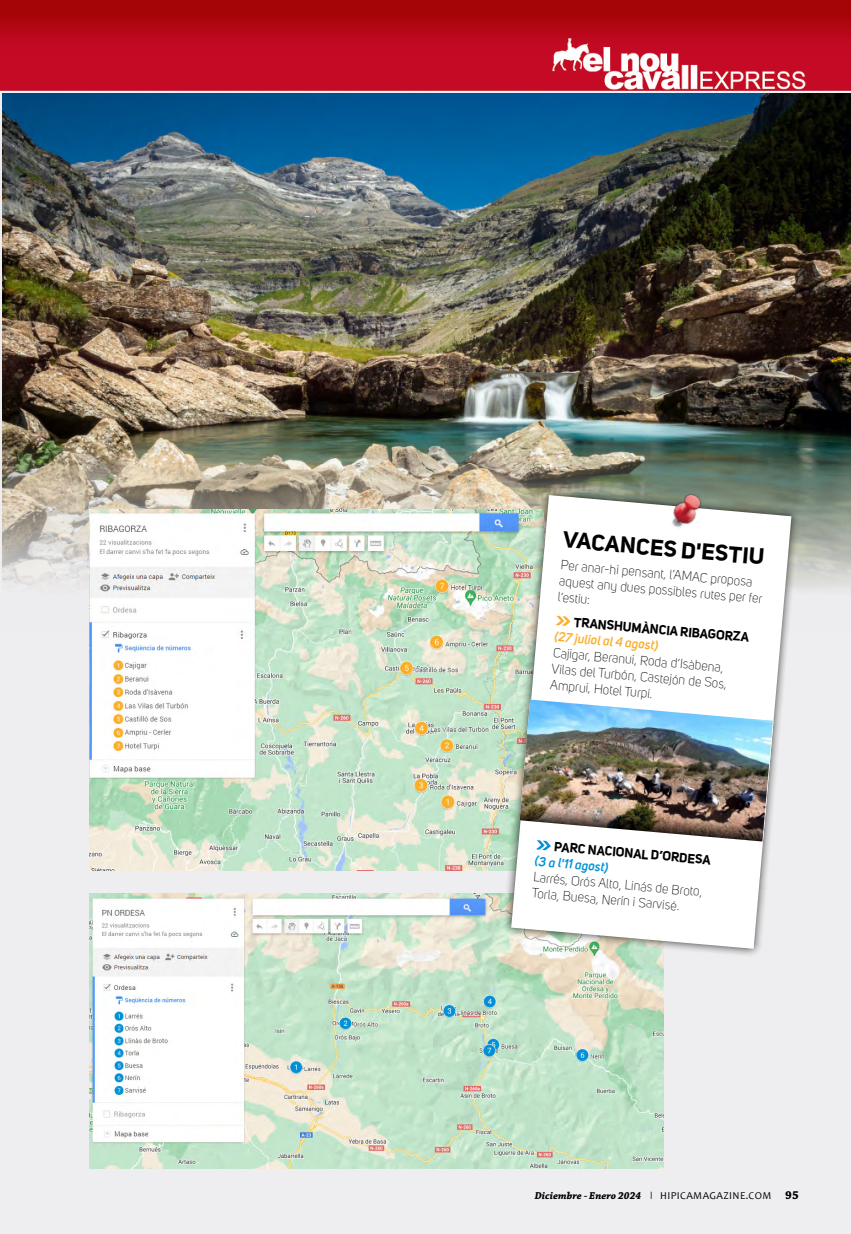
<style>
.page{position:relative;width:851px;height:1234px;background:#fff}
.page>*{position:absolute;margin:0;border:0;box-sizing:border-box;transform-origin:0 0}
.t1{font:700 22.5px "Uni Sans";color:#000;scale:1.04 1}
.t2{font:300 13.2px/16px "Uni Sans";color:#000}
.t3{font:700 13.2px "Uni Sans";color:#000}
.t4{font:italic 600 13.2px "Uni Sans";color:#fab02e}
.t5{font:italic 600 13.2px "Uni Sans";color:#0392d6}
.t6{font:italic 700 10.5px "Chaparral Pro";color:#000}
.s1{font-family:"Titillium Web";font-weight:300;font-style:normal}
.s2{font-family:"Candara";font-weight:400;font-style:normal}
.s3{font-style:normal;font-size:12px}
</style>
<div class="page">
<img style="left:0;top:54px;width:850px;height:1179px">
<img style="left:2px;top:94px;width:848px;height:536px">
<img style="left:89px;top:893px;width:574px;height:275px">
<img style="left:89px;top:509px;width:413px;height:361px">
<div style="left:0;top:0;width:850px;height:54px;background:linear-gradient(to bottom,#9f0200,#c70e2a)"></div>
<div style="left:502px;top:486px;width:298px;height:471px;background:#000;opacity:.75"></div>
<svg style="left:511px;top:495px;width:280px;height:453px"></svg>
<img style="left:665px;top:490px;width:42px;height:42px">
<svg style="left:555px;top:615px;width:15px;height:10px"></svg>
<img style="left:519px;top:699px;width:254px;height:151px">
<h1 class="t1" style="left:564px;top:525px;width:196px;rotate:5deg">VACANCES D'ESTIU</h1>
<p class="t2" style="left:561px;top:557px;width:205px;rotate:5deg">Per anar-hi pensant, l’AMAC proposa aquest any dues possibles rutes per fer l’estiu:</p>
<p class="t3" style="left:574px;top:613px;width:177px;rotate:5deg">TRANSHUMÀNCIA RIBAGORZA</p>
<p class="t4" style="left:555px;top:628px;width:106px;rotate:5deg">(27 juliol al 4 agost)</p>
<p class="t2" style="left:553px;top:644px;width:177px;rotate:5deg">Cajigar, Beranui, Roda d’Isàbena,<br>Vilas del Turbón, Castejón de Sos,<br>Amprui, Hotel Turpí.</p>
<p class="t3" style="left:555px;top:838px;width:158px;rotate:5deg">PARC NACIONAL D’ORDESA</p>
<p class="t5" style="left:535px;top:852px;width:75px;rotate:5deg">(3 a l'11 agost)</p>
<p class="t2" style="left:534px;top:868px;width:171px;rotate:5deg">Larrés, Orós Alto, Linás de Broto,<br>Torla, Buesa, Nerín i Sarvisé.</p>
<p class="t6" style="left:534px;top:1189px;width:265px">Diciembre - Enero 2024 <span class="s1">I</span> <span class="s2">HIPICAMAGAZINE.COM</span> <span class="s3">95</span></p>
</div>
